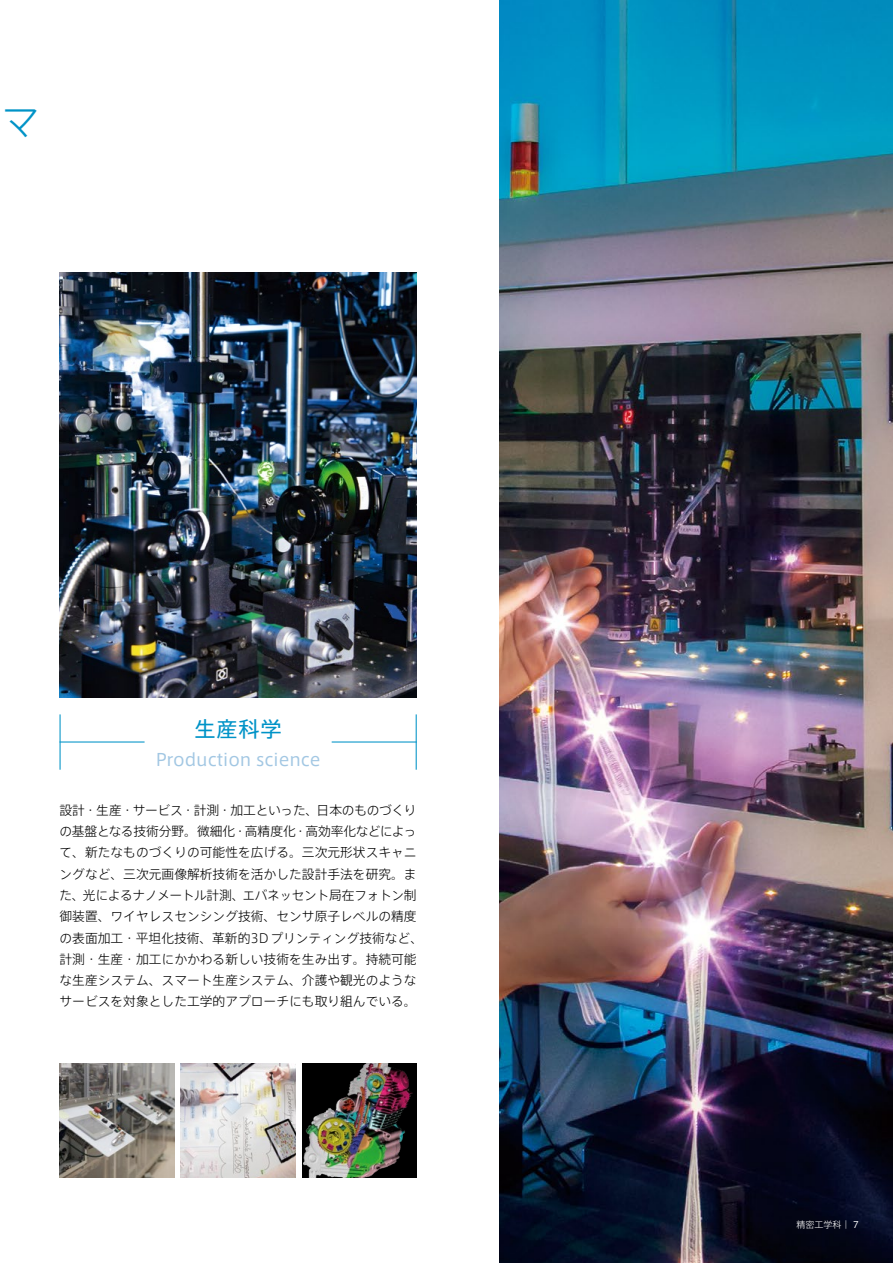
<style>
.page{position:relative;width:893px;height:1263px;background:#fff}
.page>*{position:absolute;margin:0;border:0;box-sizing:border-box;transform-origin:0 0}
.t1{font:300 38.25px "Axis Std";color:#0093c7}
.タイトル20Qツメ{font:21.3px "Axis Std";color:#0093c7}
.キーワード14Q_e{font:16.95px "Axis Latin Pro";color:#a2c7e3}
.本文12Q{font:300 12.75px/21.3px "Axis Std";color:#000}
.ページ番号{font:300 9px "Axis Std";color:#fff}
.s1{font-weight:400}
</style>
<div class="page">
<img style="left:500px;top:0;width:393px;height:1263px">
<img style="left:180px;top:1063px;width:115px;height:115px">
<div style="left:302px;top:1063px;width:115px;height:115px;background:#000"></div>
<img style="left:303px;top:1063px;width:110px;height:115px">
<img style="left:60px;top:1063px;width:114px;height:115px">
<img style="left:60px;top:272px;width:357px;height:425px">
<hr style="left:60px;top:714px;width:1px;height:56px;background:#0093c7">
<hr style="left:416px;top:714px;width:1px;height:56px;background:#0093c7">
<hr style="left:60px;top:741px;width:85px;height:1px;background:#0093c7">
<hr style="left:332px;top:741px;width:85px;height:1px;background:#0093c7">
<h1 class="t1" style="left:2px;top:93px;width:40px">マ</h1>
<p class="タイトル20Qツメ" style="left:195px;top:713px;width:89px">生産科学</p>
<p class="キーワード14Q_e" style="left:156px;top:748px;width:166px">Production science</p>
<p class="本文12Q" style="left:60px;top:799px;width:365px">設計・生産・サービス・計測・加工といった、日本のものづくりの基盤となる技術分野。微細化・高精度化・高効率化などによって、新たなものづくりの可能性を広げる。三次元形状スキャニングなど、三次元画像解析技術を活かした設計手法を研究。また、光によるナノメートル計測、エバネッセント局在フォトン制御装置、ワイヤレスセンシング技術、センサ原子レベルの精度の表面加工・平坦化技術、革新的3Dプリンティング技術など、計測・生産・加工にかかわる新しい技術を生み出す。持続可能な生産システム、スマート生産システム、介護や観光のようなサービスを対象とした工学的アプローチにも取り組んでいる。</p>
<p class="ページ番号" style="left:796px;top:1218px;width:64px">精密工学科｜ <span class="s1">7</span></p>
</div>
